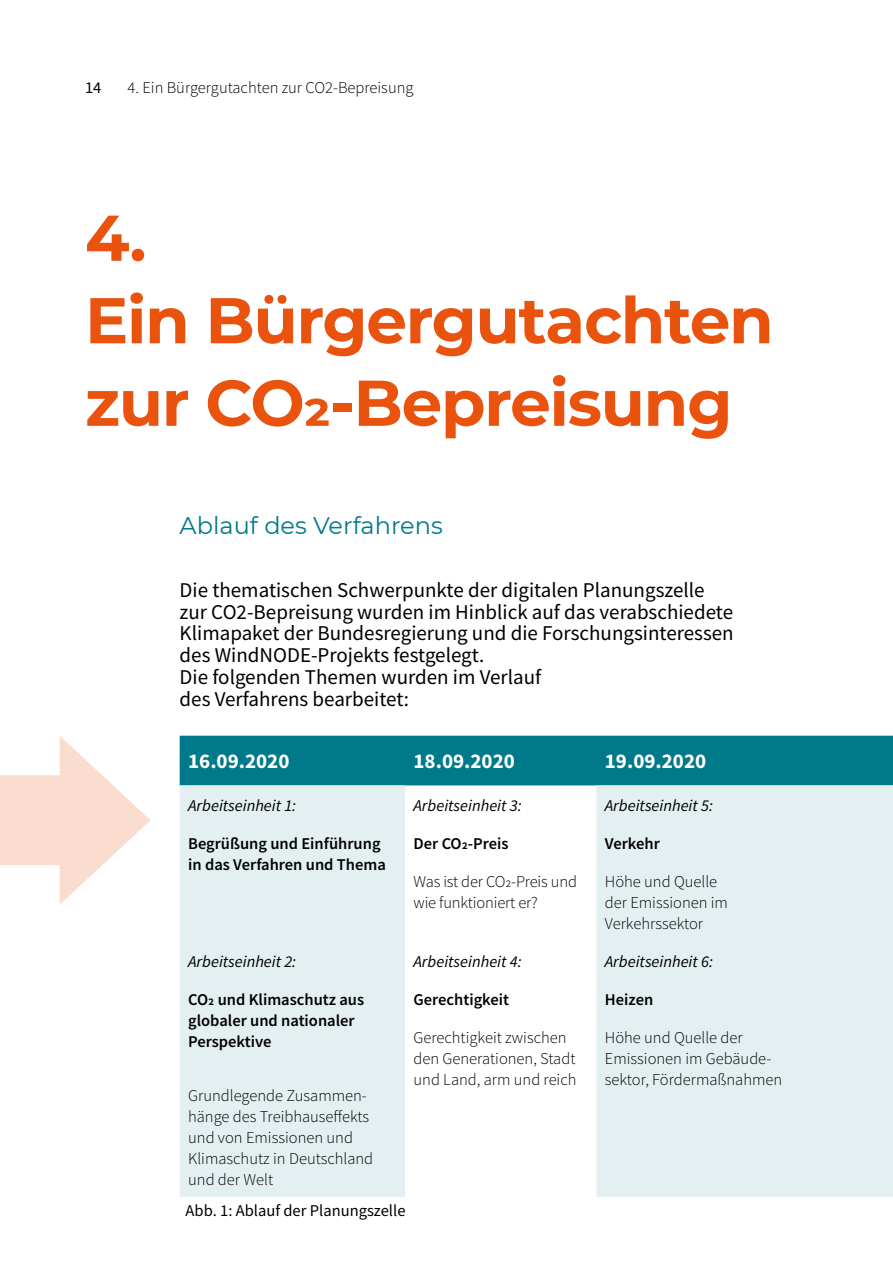
<style>
.page{position:relative;width:893px;height:1263px;background:#fff}
.page>*{position:absolute;margin:0;border:0;box-sizing:border-box;transform-origin:0 0}
.t1{font:700 64.5px/82.5px "Montserrat";letter-spacing:-.02em;color:#e9530e}
.t2{font:24px "Montserrat";color:#007a8b}
.t3{font:21px/21.8px "Source Sans Pro";color:#000}
.t4{font:700 21px "Source Sans Pro";color:#fff}
.t5{font:300 16.5px/21px "Source Sans Pro";color:#000}
.t6{font:600 16.5px/21px "Source Sans Pro";color:#000}
.t7{font:italic 16.5px "Source Sans Pro";color:#000}
.t8{font:16.5px "Source Sans Pro";color:#000}
</style>
<div class="page">
<div style="left:180px;top:736px;width:713px;height:49px;background:#007a8b"></div>
<svg style="left:180px;top:785px;width:713px;height:412px;fill:#e4eff2"></svg>
<div style="left:0;top:775px;width:80px;height:90px;background:#faddcf"></div>
<svg style="left:60px;top:736px;width:91px;height:168px"></svg>
<p class="t8" style="left:85px;top:77px;width:18px">14</p>
<p class="t5" style="left:128px;top:77px;width:287px">4. Ein Bürgergutachten zur CO2-Bepreisung</p>
<h1 class="t1" style="left:85px;top:193px;width:690px">4.<br>Ein Bürgergutachten zur CO2-Bepreisung</h1>
<h2 class="t2" style="left:180px;top:509px;width:265px">Ablauf des Verfahrens</h2>
<p class="t3" style="left:180px;top:579px;width:556px">Die thematischen Schwerpunkte der digitalen Planungszelle zur CO2-Bepreisung wurden im Hinblick auf das verabschiedete Klimapaket der Bundesregierung und die Forschungsinteressen des WindNODE-Projekts festgelegt.<br>Die folgenden Themen wurden im Verlauf<br>des Verfahrens bearbeitet:</p>
<p class="t4" style="left:188px;top:747px;width:103px">16.09.2020</p>
<p class="t4" style="left:414px;top:747px;width:103px">18.09.2020</p>
<p class="t4" style="left:605px;top:747px;width:103px">19.09.2020</p>
<p class="t7" style="left:188px;top:794px;width:110px">Arbeitseinheit 1:</p>
<p class="t6" style="left:188px;top:832px;width:199px">Begrüßung und Einführung in das Verfahren und Thema</p>
<p class="t7" style="left:414px;top:795px;width:110px">Arbeitseinheit 3:</p>
<p class="t6" style="left:414px;top:832px;width:97px">Der CO2-Preis</p>
<p class="t5" style="left:414px;top:871px;width:165px">Was ist der CO2-Preis und wie funktioniert er?</p>
<p class="t7" style="left:605px;top:795px;width:110px">Arbeitseinheit 5:</p>
<p class="t6" style="left:605px;top:832px;width:57px">Verkehr</p>
<p class="t5" style="left:605px;top:871px;width:125px">Höhe und Quelle der Emissionen im<br>Verkehrssektor</p>
<p class="t7" style="left:188px;top:950px;width:110px">Arbeitseinheit 2:</p>
<p class="t6" style="left:188px;top:988px;width:178px">CO2 und Klimaschutz aus globaler und nationaler<br>Perspektive</p>
<p class="t5" style="left:188px;top:1085px;width:187px">Grundlegende Zusammen&shy;hänge des Treibhauseffekts und von Emissionen und<br>Klimaschutz in Deutschland und der Welt</p>
<p class="t7" style="left:414px;top:950px;width:110px">Arbeitseinheit 4:</p>
<p class="t6" style="left:414px;top:988px;width:97px">Gerechtigkeit</p>
<p class="t5" style="left:414px;top:1027px;width:165px">Gerechtigkeit zwischen den Generationen, Stadt und Land, arm und reich</p>
<p class="t8" style="left:186px;top:1200px;width:221px">Abb. 1: Ablauf der Planungszelle</p>
<p class="t7" style="left:605px;top:950px;width:110px">Arbeitseinheit 6:</p>
<p class="t6" style="left:605px;top:988px;width:50px">Heizen</p>
<p class="t5" style="left:605px;top:1027px;width:179px">Höhe und Quelle der<br>Emissionen im Gebäude&shy;sektor, Fördermaßnahmen</p>
</div>
